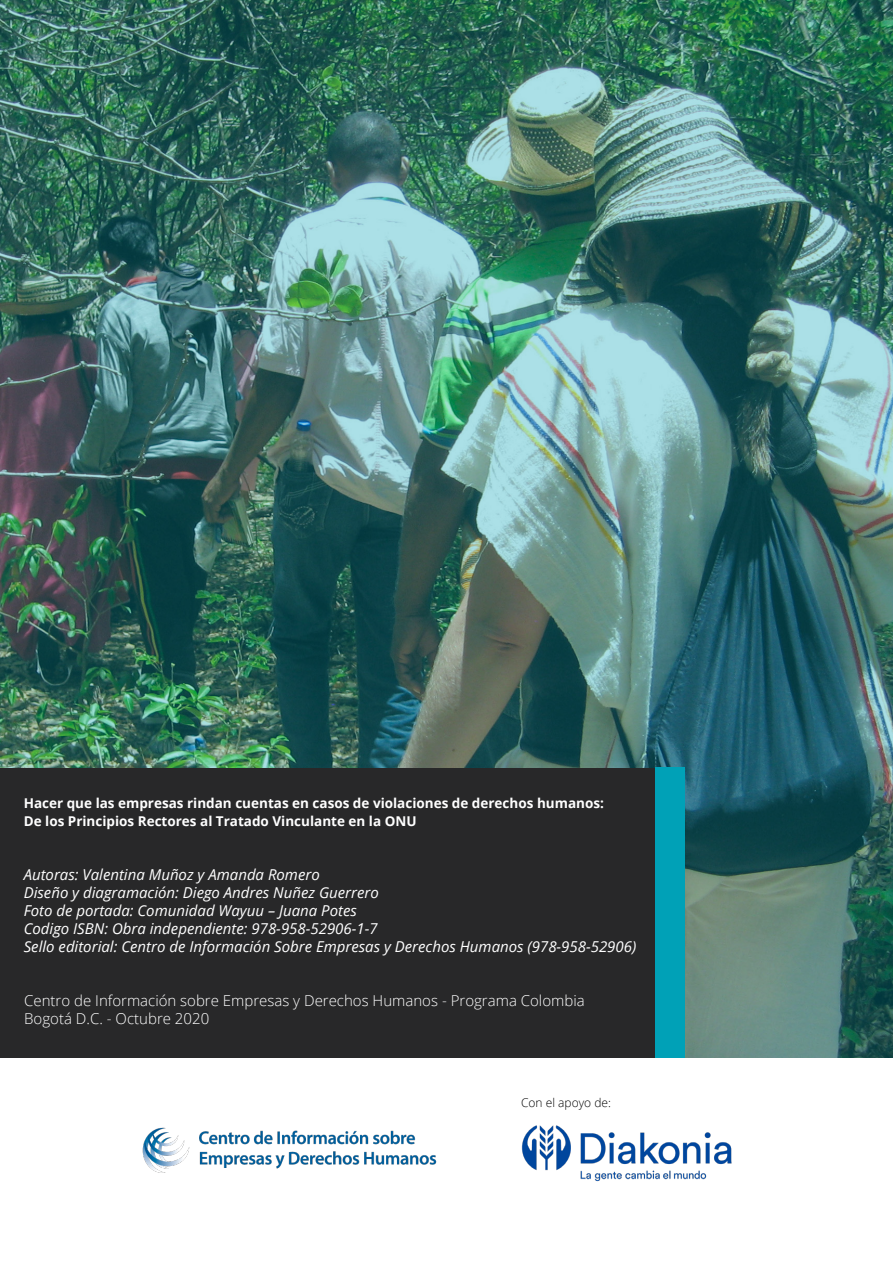
<style>
.page{position:relative;width:893px;height:1263px;background:#fff}
.page>*{position:absolute;margin:0;border:0;box-sizing:border-box;transform-origin:0 0}
.t1{font:italic 15px/18px "Open Sans";color:#fff}
.t2{font:300 15px/18px "Open Sans";color:#fff}
.t3{font:700 13.5px/18px "Open Sans";color:#fff}
.t4{font:300 12px "Open Sans";color:#000}
</style>
<div class="page">
<img style="left:0;top:0;width:893px;height:1058px">
<div style="left:0;top:768px;width:654px;height:289px;background:#282829"></div>
<div style="left:655px;top:768px;width:30px;height:290px;background:#00a1b7"></div>
<img style="left:465px;top:1056px;width:325px;height:126px">
<img style="left:142px;top:1074px;width:373px;height:108px">
<p class="t3" style="left:24px;top:794px;width:582px">Hacer que las empresas rindan cuentas en casos de violaciones de derechos humanos:<br>De los Principios Rectores al Tratado Vinculante en la ONU</p>
<p class="t1" style="left:24px;top:865px;width:614px">Autoras: Valentina Muñoz y Amanda Romero<br>Diseño y diagramación: Diego Andres Nuñez Guerrero<br>Foto de portada: Comunidad Wayuu – Juana Potes<br>Codigo ISBN: Obra independiente: 978-958-52906-1-7<br>Sello editorial: Centro de Información Sobre Empresas y Derechos Humanos (978-958-52906)</p>
<p class="t2" style="left:24px;top:991px;width:562px">Centro de Información sobre Empresas y Derechos Humanos - Programa Colombia<br>Bogotá D.C. - Octubre 2020</p>
<p class="t4" style="left:521px;top:1094px;width:91px">Con el apoyo de:</p>
</div>
